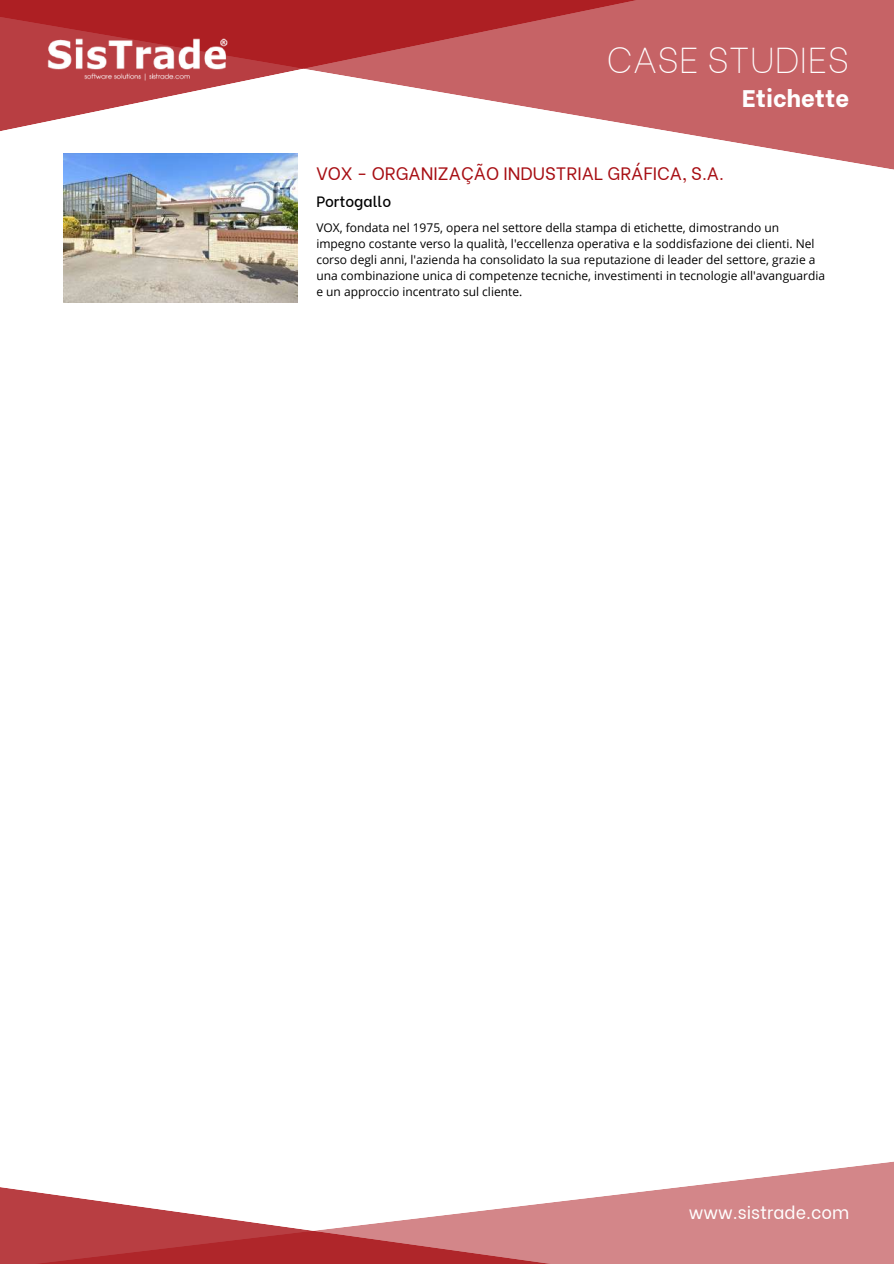
<style>
.page{position:relative;width:894px;height:1264px;background:#fff}
.page>*{position:absolute;margin:0;border:0;box-sizing:border-box;transform-origin:0 0}
.t1{font:100 36px "Be Vietnam";color:#fff}
.t2{font:800 24px "Be Vietnam";color:#fff}
.t3{font:18px "Be Vietnam";color:#a70e13}
.t4{font:18px "Be Vietnam";color:#fff}
.t5{font:500 15px "Be Vietnam";color:#000}
.t6{font:12px/16px "Open Sans";color:#000}
</style>
<div class="page">
<svg style="left:63px;top:0;width:830px;height:170px;fill:#c66366"></svg>
<svg style="left:0;top:0;width:641px;height:132px"></svg>
<svg style="left:0;top:1162px;width:893px;height:101px"></svg>
<img style="left:44px;top:36px;width:186px;height:46px">
<img style="left:64px;top:154px;width:234px;height:148px">
<h1 class="t1" style="left:606px;top:30px;width:244px">CASE STUDIES</h1>
<h2 class="t2" style="left:742px;top:78px;width:108px">Etichette</h2>
<h3 class="t3" style="left:316px;top:158px;width:409px">VOX - ORGANIZAÇÃO INDUSTRIAL GRÁFICA, S.A.</h3>
<p class="t5" style="left:316px;top:189px;width:76px">Portogallo</p>
<p class="t6" style="left:316px;top:220px;width:510px">VOX, fondata nel 1975, opera nel settore della stampa di etichette, dimostrando un impegno costante verso la qualità, l'eccellenza operativa e la soddisfazione dei clienti. Nel corso degli anni, l'azienda ha consolidato la sua reputazione di leader del settore, grazie a una combinazione unica di competenze tecniche, investimenti in tecnologie all'avanguardia e un approccio incentrato sul cliente.</p>
<h3 class="t4" style="left:688px;top:1197px;width:162px">www.sistrade.com</h3>
</div>
